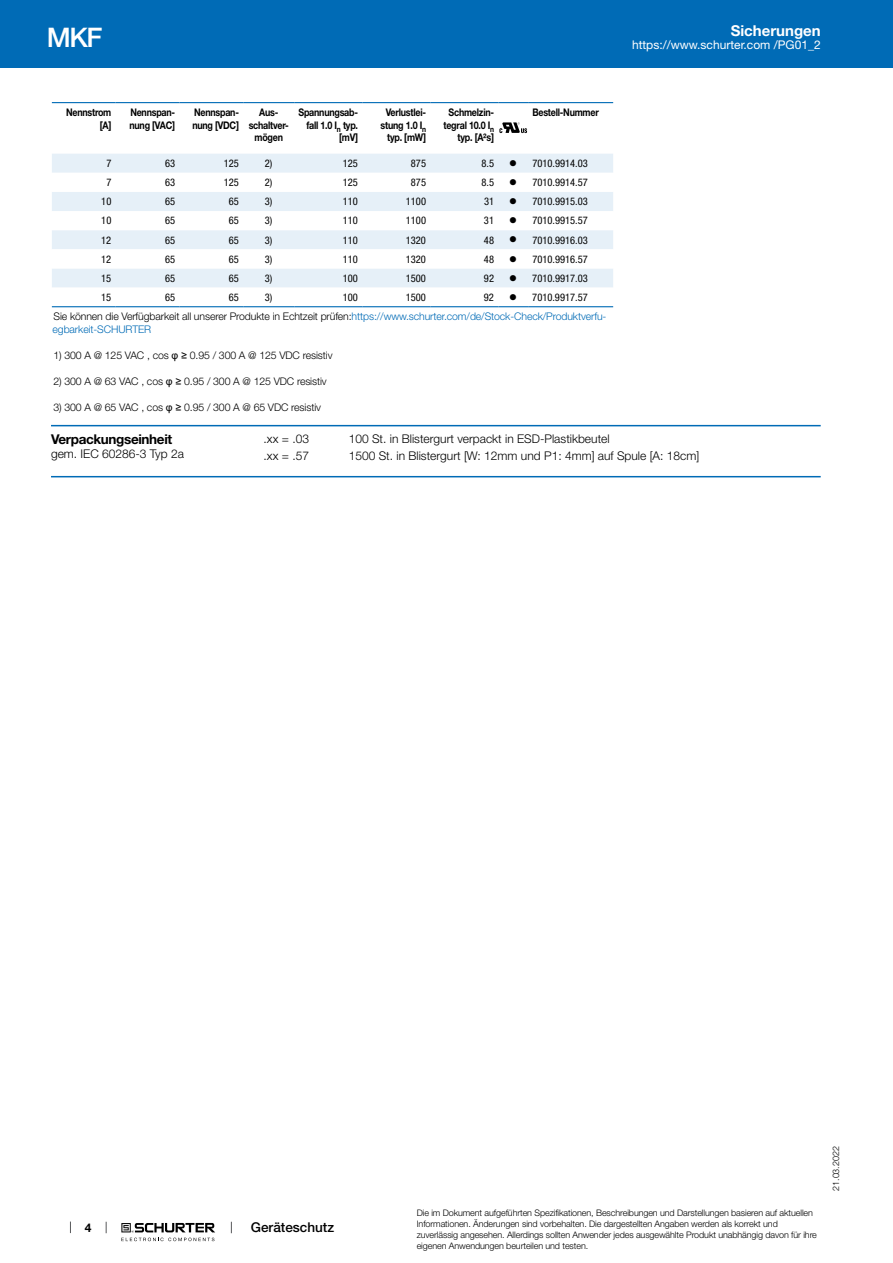
<style>
.page{position:relative;width:893px;height:1263px;background:#fff}
.page>*{position:absolute;margin:0;border:0;box-sizing:border-box;transform-origin:0 0}
.t1{font:500 27px "Helvetica Neue LT";color:#fff}
.t2{font:700 15px "Helvetica Neue LT";color:#fff}
.t3{font:700 13.5px "Helvetica Neue LT";letter-spacing:-.025em;color:#000}
.t4{font:500 13.5px "Helvetica Neue LT";color:#000}
.t5{font:300 12px "Helvetica Neue LT";color:#000}
.t6{font:12px "Helvetica Neue LT";color:#fff}
.t7{font:700 12px "Helvetica Neue LT";color:#000}
.t8{font:300 10.5px/19px "Helvetica Neue LT";letter-spacing:-.01em;color:#000}
.t9{font:condensed 10.5px "Helvetica Neue LT";color:#000}
.t10{font:700 10.5px/12.6px "Helvetica Neue LT";letter-spacing:-.025em;color:#000;text-align:right;scale:.85 1}
.t11{font:300 10.5px "Helvetica Neue LT";letter-spacing:-.01em;color:#006bb6}
.t12{font:300 9px/10.8px "Helvetica Neue LT";letter-spacing:-.01em;color:#000}
.s1{font-weight:400;font-stretch:condensed}
.s2{color:#006bb6}
.s3{font-family:"Arial Unicode MS";font-weight:400}
</style>
<div class="page">
<svg style="left:70px;top:1221px;width:1px;height:12px"></svg>
<svg style="left:121px;top:1223px;width:94px;height:18px"></svg>
<div style="left:0;top:0;width:893px;height:68px;background:#006bb6"></div>
<div style="left:52px;top:154px;width:561px;height:19px;background:#e6f0f8"></div>
<svg style="left:52px;top:192px;width:561px;height:116px"></svg>
<hr style="left:52px;top:102px;width:64px;height:1px;background:#006bb6">
<hr style="left:116px;top:102px;width:63px;height:1px;background:#006bb6">
<hr style="left:179px;top:102px;width:64px;height:1px;background:#006bb6">
<hr style="left:243px;top:102px;width:51px;height:1px;background:#006bb6">
<hr style="left:294px;top:102px;width:68px;height:1px;background:#006bb6">
<hr style="left:362px;top:102px;width:68px;height:1px;background:#006bb6">
<hr style="left:430px;top:102px;width:68px;height:1px;background:#006bb6">
<hr style="left:498px;top:102px;width:30px;height:1px;background:#006bb6">
<hr style="left:528px;top:102px;width:85px;height:1px;background:#006bb6">
<hr style="left:52px;top:306px;width:64px;height:1px;background:#006bb6">
<hr style="left:116px;top:306px;width:63px;height:1px;background:#006bb6">
<hr style="left:179px;top:306px;width:64px;height:1px;background:#006bb6">
<hr style="left:243px;top:306px;width:51px;height:1px;background:#006bb6">
<hr style="left:294px;top:306px;width:68px;height:1px;background:#006bb6">
<hr style="left:362px;top:306px;width:68px;height:1px;background:#006bb6">
<hr style="left:430px;top:306px;width:68px;height:1px;background:#006bb6">
<hr style="left:498px;top:306px;width:30px;height:1px;background:#006bb6">
<hr style="left:528px;top:306px;width:85px;height:1px;background:#006bb6">
<svg style="left:52px;top:103px;width:561px;height:31px"></svg>
<hr style="left:51px;top:425px;width:770px;height:1px;background:#006bb6">
<hr style="left:51px;top:476px;width:770px;height:1px;background:#006bb6">
<h1 class="t1" style="left:47px;top:21px;width:57px">MKF</h1>
<h2 class="t2" style="left:731px;top:21px;width:92px">Sicherungen</h2>
<h3 class="t6" style="left:632px;top:38px;width:190px">https://www.schurter.com /PG01_2</h3>
<p class="t10" style="left:66px;top:106px;width:55px">Nennstrom [A]</p>
<p class="t10" style="left:129px;top:106px;width:55px;text-align:left">Nennspan&shy;nung [VAC]</p>
<p class="t10" style="left:192px;top:106px;width:56px;text-align:left">Nennspan&shy;nung [VDC]</p>
<p class="t10" style="left:249px;top:106px;width:49px;text-align:center">Aus&shy;schaltver&shy;mögen</p>
<p class="t10" style="left:298px;top:106px;width:72px">Spannungsab&shy;fall 1.0 I<sub>n</sub> typ. [mV]</p>
<p class="t10" style="left:381px;top:106px;width:55px">Verlustlei&shy;stung 1.0 I<sub>n </sub>typ. [mW]</p>
<p class="t10" style="left:443px;top:106px;width:61px">Schmelzin&shy;tegral 10.0 I<sub>n </sub>typ. [A²s]</p>
<p class="t10" style="left:532px;top:106px;width:80px">Bestell-Nummer</p>
<p class="t9" style="left:106px;top:157px;width:7px">7</p>
<p class="t9" style="left:165px;top:157px;width:12px">63</p>
<p class="t9" style="left:224px;top:157px;width:17px">125</p>
<p class="t9" style="left:265px;top:157px;width:9px">2)</p>
<p class="t9" style="left:343px;top:157px;width:17px">125</p>
<p class="t9" style="left:411px;top:157px;width:17px">875</p>
<p class="t9" style="left:481px;top:157px;width:14px">8.5</p>
<p class="t9" style="left:509px;top:157px;width:80px">● 7010.9914.03</p>
<p class="t9" style="left:106px;top:176px;width:7px">7</p>
<p class="t9" style="left:165px;top:176px;width:12px">63</p>
<p class="t9" style="left:224px;top:176px;width:17px">125</p>
<p class="t9" style="left:265px;top:176px;width:9px">2)</p>
<p class="t9" style="left:343px;top:176px;width:17px">125</p>
<p class="t9" style="left:411px;top:176px;width:17px">875</p>
<p class="t9" style="left:481px;top:176px;width:14px">8.5</p>
<p class="t9" style="left:509px;top:176px;width:80px">● 7010.9914.57</p>
<p class="t9" style="left:101px;top:195px;width:12px">10</p>
<p class="t9" style="left:165px;top:195px;width:12px">65</p>
<p class="t9" style="left:229px;top:195px;width:12px">65</p>
<p class="t9" style="left:265px;top:195px;width:9px">3)</p>
<p class="t9" style="left:343px;top:195px;width:17px">110</p>
<p class="t9" style="left:406px;top:195px;width:22px">1100</p>
<p class="t9" style="left:484px;top:195px;width:12px">31</p>
<p class="t9" style="left:509px;top:195px;width:80px">● 7010.9915.03</p>
<p class="t9" style="left:101px;top:215px;width:12px">10</p>
<p class="t9" style="left:165px;top:215px;width:12px">65</p>
<p class="t9" style="left:229px;top:215px;width:12px">65</p>
<p class="t9" style="left:265px;top:215px;width:9px">3)</p>
<p class="t9" style="left:343px;top:215px;width:17px">110</p>
<p class="t9" style="left:406px;top:215px;width:22px">1100</p>
<p class="t9" style="left:484px;top:215px;width:12px">31</p>
<p class="t9" style="left:509px;top:215px;width:80px">● 7010.9915.57</p>
<p class="t9" style="left:101px;top:234px;width:12px">12</p>
<p class="t9" style="left:165px;top:234px;width:12px">65</p>
<p class="t9" style="left:229px;top:234px;width:12px">65</p>
<p class="t9" style="left:265px;top:234px;width:9px">3)</p>
<p class="t9" style="left:343px;top:234px;width:17px">110</p>
<p class="t9" style="left:406px;top:234px;width:22px">1320</p>
<p class="t9" style="left:484px;top:234px;width:12px">48</p>
<p class="t9" style="left:509px;top:234px;width:80px">● 7010.9916.03</p>
<p class="t9" style="left:101px;top:253px;width:12px">12</p>
<p class="t9" style="left:165px;top:253px;width:12px">65</p>
<p class="t9" style="left:229px;top:253px;width:12px">65</p>
<p class="t9" style="left:265px;top:253px;width:9px">3)</p>
<p class="t9" style="left:343px;top:253px;width:17px">110</p>
<p class="t9" style="left:406px;top:253px;width:22px">1320</p>
<p class="t9" style="left:484px;top:253px;width:12px">48</p>
<p class="t9" style="left:509px;top:253px;width:80px">● 7010.9916.57</p>
<p class="t9" style="left:101px;top:272px;width:12px">15</p>
<p class="t9" style="left:165px;top:272px;width:12px">65</p>
<p class="t9" style="left:229px;top:272px;width:12px">65</p>
<p class="t9" style="left:265px;top:272px;width:9px">3)</p>
<p class="t9" style="left:343px;top:272px;width:17px">100</p>
<p class="t9" style="left:406px;top:272px;width:22px">1500</p>
<p class="t9" style="left:484px;top:272px;width:12px">92</p>
<p class="t9" style="left:509px;top:272px;width:80px">● 7010.9917.03</p>
<p class="t9" style="left:101px;top:291px;width:12px">15</p>
<p class="t9" style="left:165px;top:291px;width:12px">65</p>
<p class="t9" style="left:229px;top:291px;width:12px">65</p>
<p class="t9" style="left:265px;top:291px;width:9px">3)</p>
<p class="t9" style="left:343px;top:291px;width:17px">100</p>
<p class="t9" style="left:406px;top:291px;width:22px">1500</p>
<p class="t9" style="left:484px;top:291px;width:12px">92</p>
<p class="t8" style="left:53px;top:287px;width:554px;text-indent:456px">● <span class="s1">7010.9917.57<br></span>Sie können die Verfügbarkeit all unserer Produkte in Echtzeit prüfen:<span class="s2">https://www.schurter.com/de/Stock-Check/Produktverfu-</span></p>
<p class="t11" style="left:53px;top:322px;width:100px">egbarkeit-SCHURTER</p>
<p class="t8" style="left:53px;top:345px;width:281px">1) 300 A @ 125 VAC , cos <span class="s3">φ ≥</span> 0.95 / 300 A @ 125 VDC resistiv</p>
<p class="t8" style="left:53px;top:371px;width:275px">2) 300 A @ 63 VAC , cos <span class="s3">φ ≥</span> 0.95 / 300 A @ 125 VDC resistiv</p>
<p class="t8" style="left:53px;top:398px;width:269px">3) 300 A @ 65 VAC , cos <span class="s3">φ ≥</span> 0.95 / 300 A @ 65 VDC resistiv</p>
<h3 class="t3" style="left:51px;top:431px;width:123px">Verpackungseinheit</h3>
<h3 class="t5" style="left:51px;top:447px;width:134px">gem. IEC 60286-3 Typ 2a</h3>
<h3 class="t5" style="left:264px;top:431px;width:47px">.xx = .03</h3>
<h3 class="t5" style="left:349px;top:431px;width:262px">100 St. in Blistergurt verpackt in ESD-Plastikbeutel</h3>
<h3 class="t5" style="left:264px;top:448px;width:47px">.xx = .57</h3>
<h3 class="t5" style="left:349px;top:448px;width:352px">1500 St. in Blistergurt [W: 12mm und P1: 4mm] auf Spule [A: 18cm]</h3>
<h3 class="t7" style="left:85px;top:1220px;width:8px">4</h3>
<h3 class="t4" style="left:251px;top:1219px;width:85px">Geräteschutz</h3>
<p class="t12" style="left:417px;top:1207px;width:402px">Die im Dokument aufgeführten Spezifikationen, Beschreibungen und Darstellungen basieren auf aktuellen Informationen. Änderungen sind vorbehalten. Die dargestellten Angaben werden als korrekt und zuverlässig angesehen. Allerdings sollten Anwender jedes ausgewählte Produkt unabhängig davon für ihre eigenen Anwendungen beurteilen und testen.</p>
<p class="t12" style="left:830px;top:1191px;width:46px;rotate:-90deg">21.03.2022</p>
</div>
